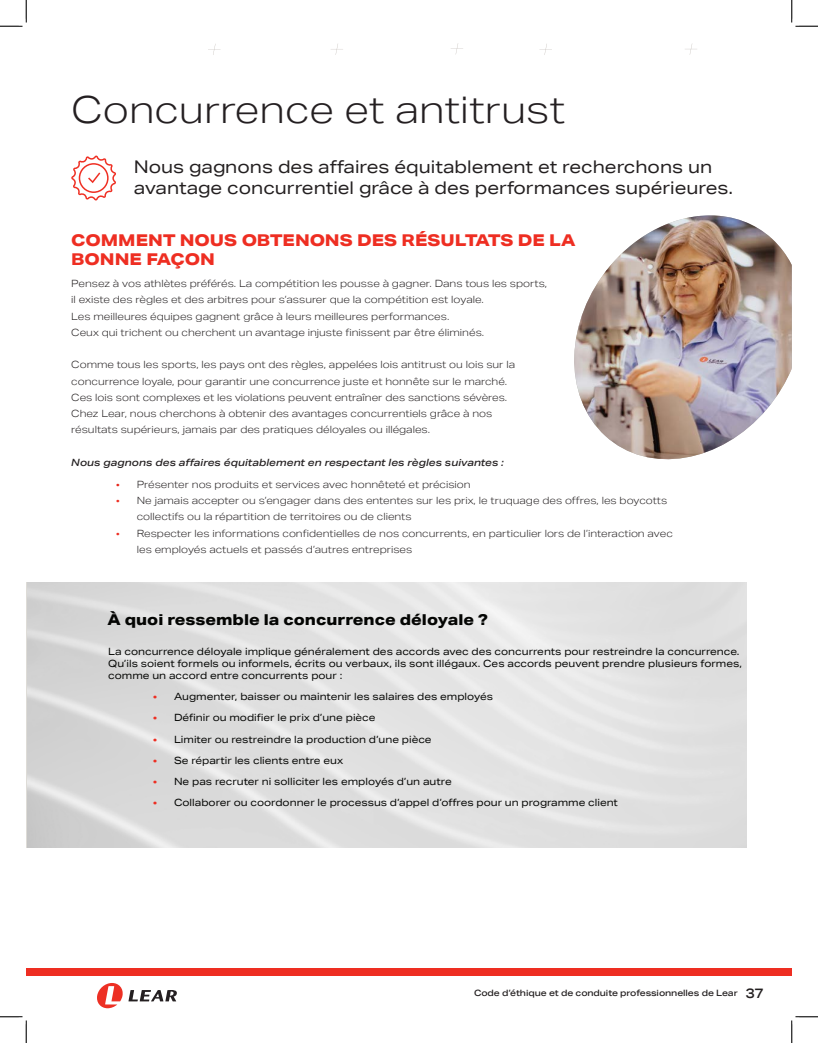
<style>
.page{position:relative;width:818px;height:1043px;background:#fff}
.page>*{position:absolute;margin:0;border:0;box-sizing:border-box;transform-origin:0 0}
.t1{font:300 37.5px "Aktiv Grotesk Ex";color:#241f21}
.t2{font:17.5px/21px "Aktiv Grotesk Ex";color:#231f20}
.t3{font:800 16.25px/19.5px "Aktiv Grotesk Ex";color:#ee2e22}
.t4{font:800 15px "Aktiv Grotesk Ex";color:#040503}
.t5{font:500 13.62px "Aktiv Grotesk Ex";color:#231f20}
.t6{font:300 10px/16.2px "Aktiv Grotesk Ex";color:#231f20}
.t7{font:10px/12px "Aktiv Grotesk Ex";color:#040503}
.t8{font:italic 500 10px "Aktiv Grotesk Ex";color:#231f20}
.t9{font:500 8.75px "Aktiv Grotesk Ex";letter-spacing:-.01em;color:#231f20}
.s1{color:#e72419}
.s2{color:#ee2e22}
</style>
<div class="page">
<div style="left:26px;top:968px;width:765px;height:7px;background:#ee2e22"></div>
<svg style="left:97px;top:983px;width:80px;height:25px"></svg>
<svg style="left:71px;top:155px;width:45px;height:45px"></svg>
<img style="left:574px;top:215px;width:217px;height:245px">
<svg style="left:208px;top:44px;width:12px;height:11px"></svg>
<svg style="left:331px;top:44px;width:12px;height:11px"></svg>
<svg style="left:451px;top:43px;width:12px;height:12px"></svg>
<svg style="left:539px;top:44px;width:13px;height:11px"></svg>
<svg style="left:685px;top:43px;width:12px;height:12px"></svg>
<svg style="left:0;top:0;width:27px;height:27px"></svg>
<svg style="left:0;top:1016px;width:27px;height:26px"></svg>
<svg style="left:791px;top:0;width:27px;height:27px"></svg>
<svg style="left:791px;top:1016px;width:27px;height:26px"></svg>
<p class="t1" style="left:71px;top:88px;width:495px">Concurrence et antitrust</p>
<p class="t2" style="left:134px;top:156px;width:600px">Nous gagnons des affaires équitablement et recherchons un avantage concurrentiel grâce à des performances supérieures.</p>
<p class="t3" style="left:71px;top:230px;width:505px">COMMENT NOUS OBTENONS DES RÉSULTATS DE LA<br>BONNE FAÇON</p>
<p class="t6" style="left:71px;top:275px;width:477px">Pensez à vos athlètes préférés. La compétition les pousse à gagner. Dans tous les sports, il existe des règles et des arbitres pour s’assurer que la compétition est loyale.</p>
<p class="t6" style="left:71px;top:308px;width:379px">Les meilleures équipes gagnent grâce à leurs meilleures performances.</p>
<p class="t6" style="left:71px;top:324px;width:414px">Ceux qui trichent ou cherchent un avantage injuste finissent par être éliminés.</p>
<p class="t6" style="left:71px;top:357px;width:445px">Comme tous les sports, les pays ont des règles, appelées lois antitrust ou lois sur la concurrence loyale, pour garantir une concurrence juste et honnête sur le marché.</p>
<p class="t6" style="left:71px;top:389px;width:437px">Ces lois sont complexes et les violations peuvent entraîner des sanctions sévères.</p>
<p class="t6" style="left:71px;top:405px;width:422px">Chez Lear, nous cherchons à obtenir des avantages concurrentiels grâce à nos résultats supérieurs, jamais par des pratiques déloyales ou illégales.</p>
<p class="t8" style="left:71px;top:456px;width:434px">Nous gagnons des affaires équitablement en respectant les règles suivantes :</p>
<p class="t6" style="left:116px;top:476px;width:356px"><span class="s1">•</span> Présenter nos produits et services avec honnêteté et précision</p>
<p class="t6" style="left:137px;top:492px;width:532px;text-indent:-20px"><span class="s2">•</span> Ne jamais accepter ou s’engager dans des ententes sur les prix, le truquage des offres, les boycotts collectifs ou la répartition de territoires ou de clients</p>
<p class="t6" style="left:137px;top:525px;width:537px;text-indent:-20px"><span class="s2">•</span> Respecter les informations confidentielles de nos concurrents, en particulier lors de l’interaction avec les employés actuels et passés d’autres entreprises</p>
<p class="t4" style="left:107px;top:610px;width:382px">À quoi ressemble la concurrence déloyale ?</p>
<p class="t7" style="left:108px;top:645px;width:632px">La concurrence déloyale implique généralement des accords avec des concurrents pour restreindre la concurrence.</p>
<p class="t7" style="left:108px;top:657px;width:635px">Qu’ils soient formels ou informels, écrits ou verbaux, ils sont illégaux. Ces accords peuvent prendre plusieurs formes, comme un accord entre concurrents pour :</p>
<p class="t7" style="left:153px;top:690px;width:341px"><span class="s2">•</span> Augmenter, baisser ou maintenir les salaires des employés</p>
<p class="t7" style="left:153px;top:711px;width:224px"><span class="s2">•</span> Définir ou modifier le prix d’une pièce</p>
<p class="t7" style="left:153px;top:733px;width:280px"><span class="s2">•</span> Limiter ou restreindre la production d’une pièce</p>
<p class="t7" style="left:153px;top:754px;width:191px"><span class="s2">•</span> Se répartir les clients entre eux</p>
<p class="t7" style="left:153px;top:775px;width:300px"><span class="s2">•</span> Ne pas recruter ni solliciter les employés d’un autre</p>
<p class="t7" style="left:153px;top:796px;width:466px"><span class="s2">•</span> Collaborer ou coordonner le processus d’appel d’offres pour un programme client</p>
<p class="t9" style="left:474px;top:987px;width:265px">Code d’éthique et de conduite professionnelles de Lear</p>
<p class="t5" style="left:745px;top:985px;width:20px">37</p>
</div>
